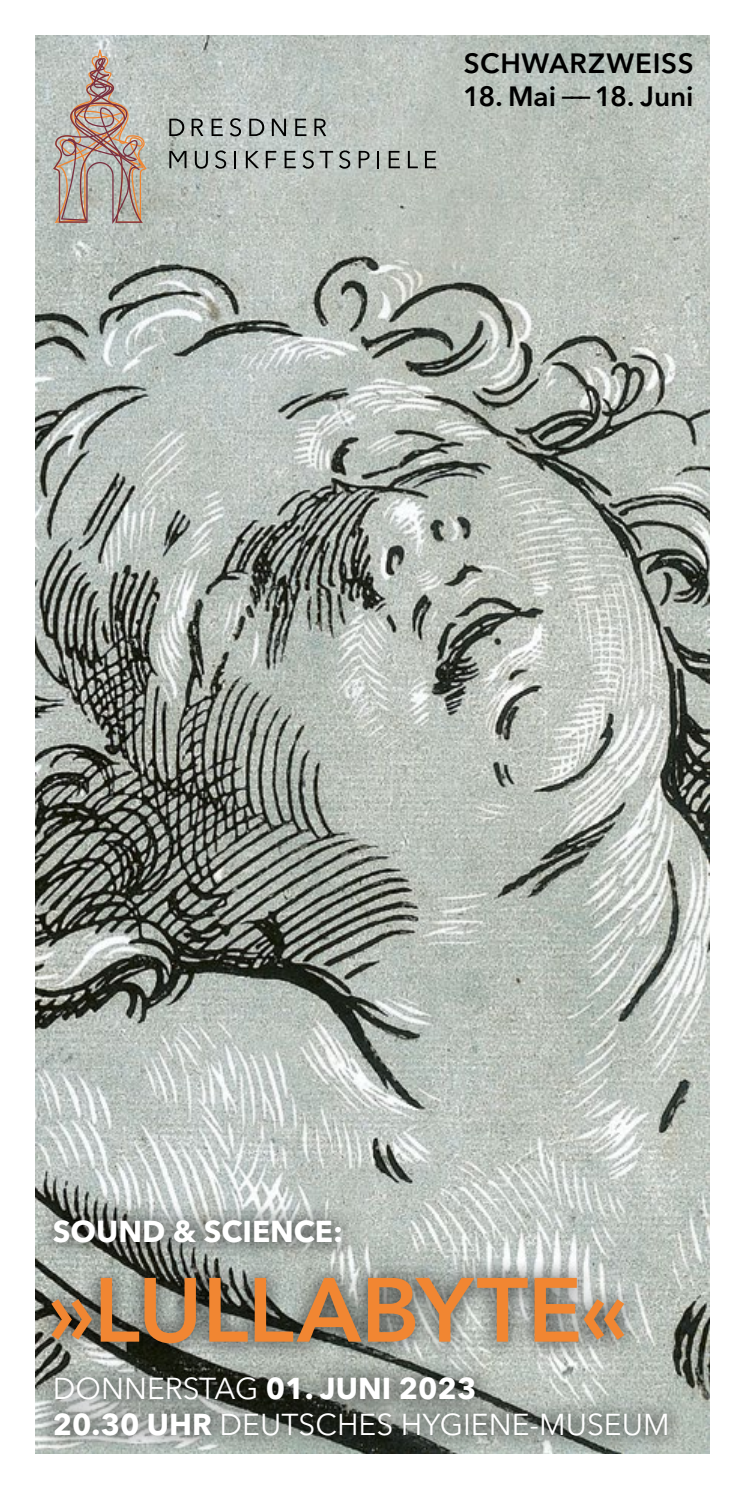
<style>
.page{position:relative;width:745px;height:1489px;background:#fff}
.page>*{position:absolute;margin:0;border:0;box-sizing:border-box;transform-origin:0 0}
.t1{font:600 90px "Avenir Next LT Pro";letter-spacing:-.005em;color:#f18632}
.t2{font:30px/36px "Avenir Next LT Pro";color:#fff}
.t3{font:700 30px "Avenir Next LT Pro";color:#fff}
.t4{font:600 27.75px "Avenir Next LT Pro";color:#000}
.t5{font:600 27.75px "Avenir Next LT Pro";letter-spacing:.02em;color:#000}
.s1{font-size:20.75px}
.s2{font-weight:700}
</style>
<div class="page">
<img style="left:35px;top:35px;width:674px;height:1418px">
<div style="left:34px;top:1201px;width:652px;height:253px;background:#000;opacity:.67"></div>
<svg style="left:169px;top:119px;width:15px;height:17px"></svg>
<svg style="left:191px;top:119px;width:12px;height:17px"></svg>
<svg style="left:211px;top:119px;width:11px;height:17px"></svg>
<svg style="left:229px;top:118px;width:12px;height:18px"></svg>
<svg style="left:249px;top:119px;width:15px;height:17px"></svg>
<svg style="left:272px;top:119px;width:14px;height:17px"></svg>
<svg style="left:295px;top:119px;width:11px;height:17px"></svg>
<svg style="left:169px;top:151px;width:17px;height:17px"></svg>
<svg style="left:195px;top:151px;width:13px;height:18px"></svg>
<svg style="left:215px;top:150px;width:11px;height:19px"></svg>
<svg style="left:234px;top:151px;width:2px;height:17px"></svg>
<svg style="left:246px;top:151px;width:13px;height:17px"></svg>
<svg style="left:265px;top:151px;width:11px;height:17px"></svg>
<svg style="left:284px;top:151px;width:11px;height:17px"></svg>
<svg style="left:302px;top:150px;width:11px;height:19px"></svg>
<svg style="left:319px;top:151px;width:14px;height:17px"></svg>
<svg style="left:339px;top:150px;width:11px;height:19px"></svg>
<svg style="left:358px;top:151px;width:11px;height:17px"></svg>
<svg style="left:377px;top:151px;width:2px;height:17px"></svg>
<svg style="left:388px;top:151px;width:11px;height:17px"></svg>
<svg style="left:407px;top:151px;width:10px;height:17px"></svg>
<svg style="left:424px;top:151px;width:12px;height:17px"></svg>
<svg style="left:314px;top:119px;width:12px;height:17px"></svg>
<svg style="left:53px;top:50px;width:94px;height:174px;background:#b7aaa2"></svg>
<p class="t5" style="left:463px;top:46px;width:231px">SCHWARZWEISS</p>
<p class="t4" style="left:463px;top:79px;width:232px">18. Mai <span class="s1">−−−</span>18. Juni</p>
<p class="t3" style="left:53px;top:1212px;width:291px">SOUND &amp; SCIENCE:</p>
<h1 class="t1" style="left:48px;top:1255px;width:581px">»LULLABYTE«</h1>
<p class="t2" style="left:53px;top:1370px;width:618px">DONNERSTAG <span class="s2">01. JUNI 2023<br>20.30 UHR</span> DEUTSCHES HYGIENE-MUSEUM</p>
</div>
